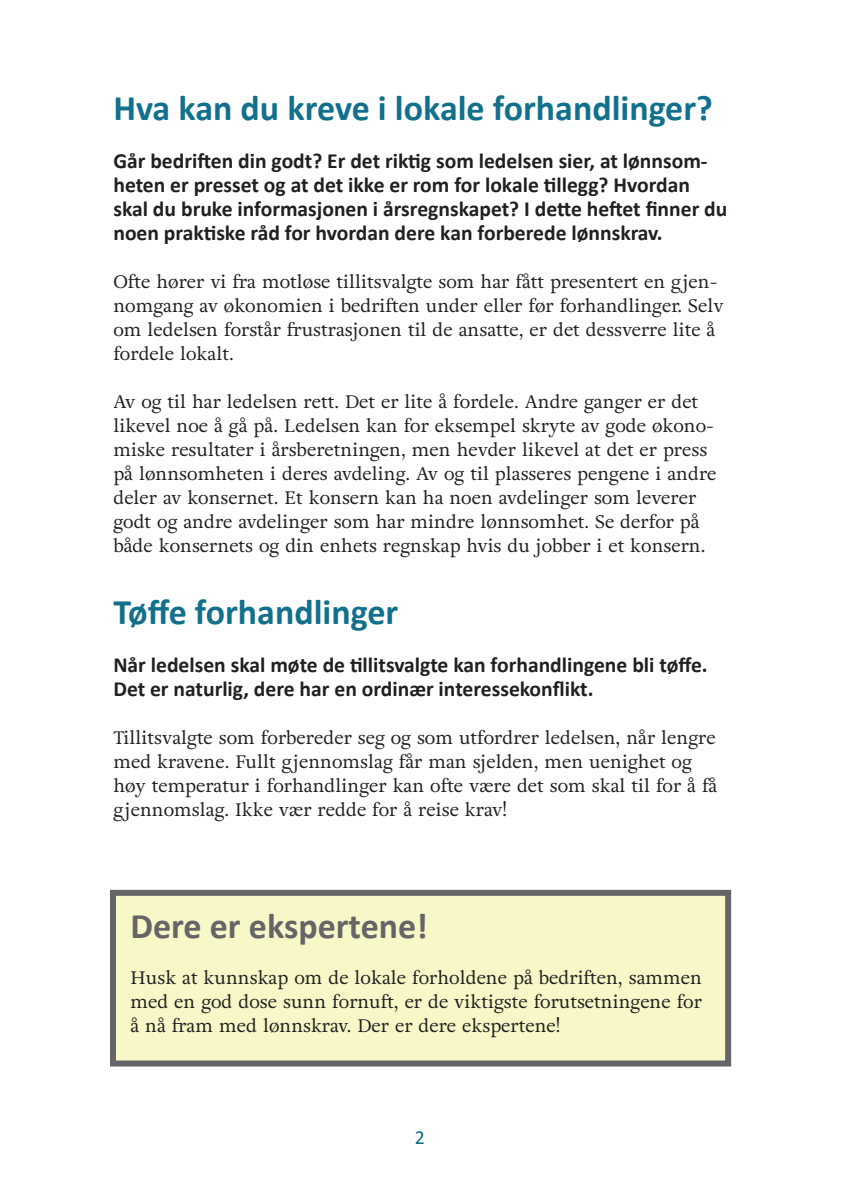
<style>
.page{position:relative;width:842px;height:1191px;background:#fff}
.page>*{position:absolute;margin:0;border:0;box-sizing:border-box;transform-origin:0 0}
.Heading_1{font:700 36px "Calibri";color:#12708d}
.Heading_1-2{font:700 36px "Calibri";color:#656568}
.Ingress{font:700 21.6px/24px "Calibri";color:#231f20}
.t1{font:20px "Calibri";color:#11708a}
.Brød{font:18px/24px "Adriane Text";color:#231f20}
</style>
<div class="page">
<div style="left:110px;top:889px;width:621px;height:177px;background:#f7f7c7;border:6px solid #656568"></div>
<p class="Heading_1" style="left:113px;top:86px;width:601px">Hva kan du kreve i lokale forhandlinger?</p>
<p class="Ingress" style="left:113px;top:148px;width:615px">Går bedriften din godt? Er det riktig som ledelsen sier, at lønnsom&shy;heten er presset og at det ikke er rom for lokale tillegg? Hvordan skal du bruke informasjonen i årsregnskapet? I dette heftet finner du noen praktiske råd for hvordan dere kan forberede lønnskrav.</p>
<p class="Brød" style="left:113px;top:270px;width:612px">Ofte hører vi fra motløse tillitsvalgte som har fått presentert en gjen&shy;nomgang av økonomien i bedriften under eller før forhandlinger. Selv om ledelsen forstår frustrasjonen til de ansatte, er det dessverre lite å fordele lokalt.</p>
<p class="Brød" style="left:113px;top:390px;width:605px">Av og til har ledelsen rett. Det er lite å fordele. Andre ganger er det likevel noe å gå på. Ledelsen kan for eksempel skryte av gode økono&shy;miske resultater i årsberetningen, men hevder likevel at det er press på lønnsomheten i deres avdeling. Av og til plasseres pengene i andre deler av konsernet. Et konsern kan ha noen avdelinger som leverer godt og andre avdelinger som har mindre lønnsomhet. Se derfor på både konsernets og din enhets regnskap hvis du jobber i et konsern.</p>
<p class="Heading_1" style="left:113px;top:590px;width:286px">Tøffe forhandlinger</p>
<p class="Ingress" style="left:113px;top:652px;width:596px">Når ledelsen skal møte de tillitsvalgte kan forhandlingene bli tøffe.<br>Det er naturlig, dere har en ordinær interessekonflikt.</p>
<p class="Brød" style="left:113px;top:726px;width:606px">Tillitsvalgte som forbereder seg og som utfordrer ledelsen, når lengre med kravene. Fullt gjennomslag får man sjelden, men uenighet og høy temperatur i forhandlinger kan ofte være det som skal til for å få gjennomslag. Ikke vær redde for å reise krav!</p>
<p class="Heading_1-2" style="left:130px;top:904px;width:299px">Dere er ekspertene!</p>
<p class="Brød" style="left:130px;top:966px;width:573px;text-align:justify">Husk at kunnskap om de lokale forholdene på bedriften, sammen med en god dose sunn fornuft, er de viktigste forutsetningene for å nå fram med lønnskrav. Der er dere ekspertene!</p>
<p class="t1" style="left:415px;top:1124px;width:12px">2</p>
</div>
